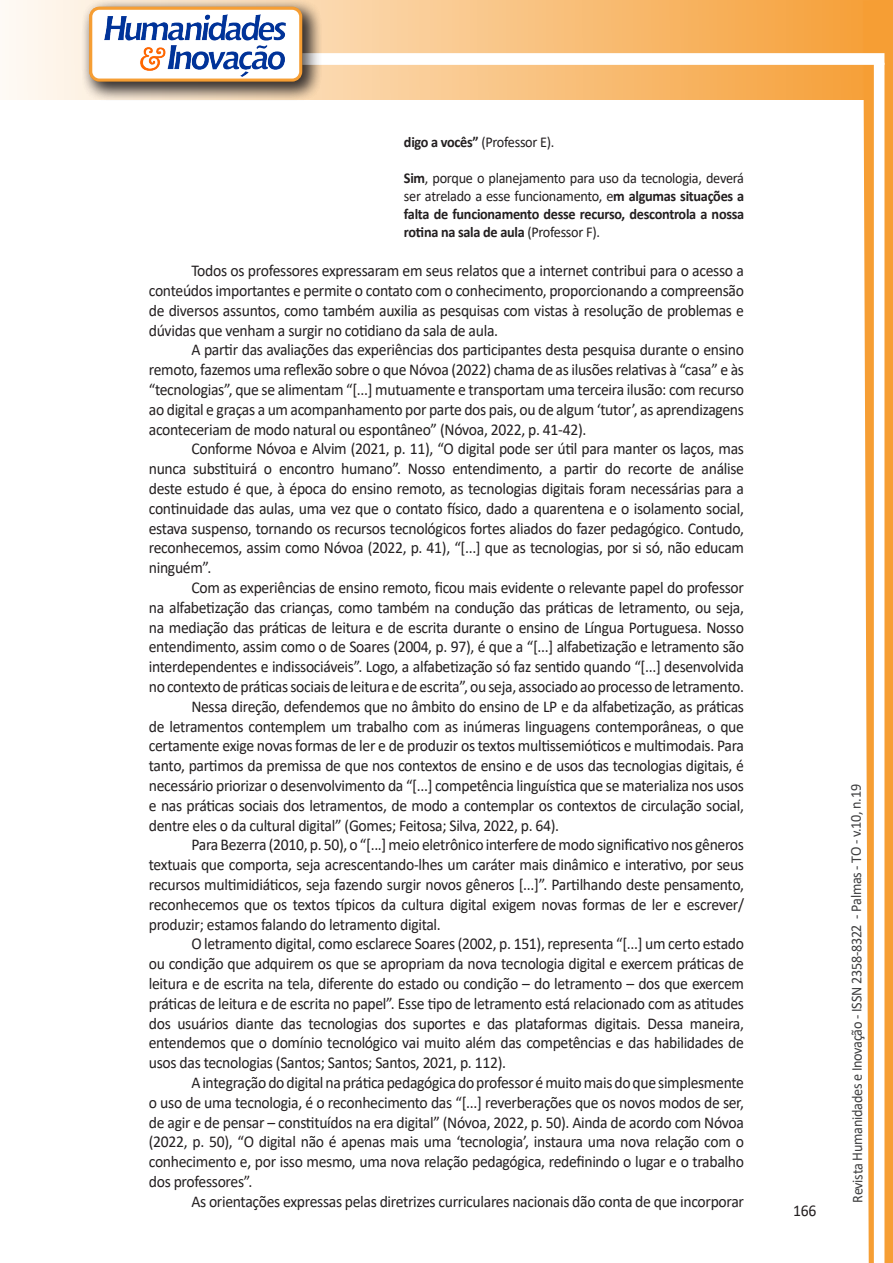
<style>
.page{position:relative;width:893px;height:1263px;background:#fff}
.page>*{position:absolute;margin:0;border:0;box-sizing:border-box;transform-origin:0 0}
.texto{font:16.5px/19.8px "Calibri";letter-spacing:-.02em;color:#231f20;text-align:justify;scale:.95 1}
.citacao{font:15px/18px "Calibri";letter-spacing:-.02em;color:#231f20;text-align:justify;scale:.95 1}
.t1{font:15px "Calibri";letter-spacing:-.025em;color:#3e3e3f;scale:.95 1}
.s1{font-weight:700}
</style>
<div class="page">
<svg style="left:5px;top:0;width:858px;height:100px;background:#f9c484"></svg>
<div style="left:302px;top:53px;width:582px;height:12px;background:#fff;border:2px solid #fff"></div>
<svg style="left:863px;top:0;width:30px;height:1263px"></svg>
<div style="left:81px;top:0;width:241px;height:102px;background:#231f20;opacity:.75"></div>
<div style="left:91px;top:8px;width:210px;height:72px;background:#fff;border-radius:9px"></div>
<img style="left:104px;top:14px;width:181px;height:62px">
<div style="left:89px;top:7px;width:213px;height:75px;border:3px solid #f69e34;border-radius:9px"></div>
<p class="citacao" style="left:404px;top:133px;width:160px"><span class="s1">digo a vocês”</span> (Professor E).</p>
<p class="citacao" style="left:404px;top:169px;width:360px"><span class="s1">Sim</span>, porque o planejamento para uso da tecnologia, deverá ser atrelado a esse funcionamento, e<span class="s1">m algumas situações a falta de funcionamento desse recurso, descontrola a nossa rotina na sala de aula</span> (Professor F).</p>
<p class="texto" style="left:149px;top:260px;width:628px;text-indent:43px">Todos os professores expressaram em seus relatos que a internet contribui para o acesso a conteúdos importantes e permite o contato com o conhecimento, proporcionando a compreensão de diversos assuntos, como também auxilia as pesquisas com vistas à resolução de problemas e dúvidas que venham a surgir no cotidiano da sala de aula.</p>
<p class="texto" style="left:149px;top:339px;width:628px;text-indent:43px">A partir das avaliações das experiências dos participantes desta pesquisa durante o ensino remoto, fazemos uma reflexão sobre o que Nóvoa (2022) chama de as ilusões relativas à “casa” e às “tecnologias”, que se alimentam “[...] mutuamente e transportam uma terceira ilusão: com recurso ao digital e graças a um acompanhamento por parte dos pais, ou de algum ‘tutor’, as aprendizagens aconteceriam de modo natural ou espontâneo” (Nóvoa, 2022, p. 41-42).</p>
<p class="texto" style="left:149px;top:438px;width:628px;text-indent:43px">Conforme Nóvoa e Alvim (2021, p. 11), “O digital pode ser útil para manter os laços, mas nunca substituirá o encontro humano”. Nosso entendimento, a partir do recorte de análise deste estudo é que, à época do ensino remoto, as tecnologias digitais foram necessárias para a continuidade das aulas, uma vez que o contato físico, dado a quarentena e o isolamento social, estava suspenso, tornando os recursos tecnológicos fortes aliados do fazer pedagógico. Contudo, reconhecemos, assim como Nóvoa (2022, p. 41), “[...] que as tecnologias, por si só, não educam ninguém”.</p>
<p class="texto" style="left:149px;top:577px;width:628px;text-indent:43px">Com as experiências de ensino remoto, ficou mais evidente o relevante papel do professor na alfabetização das crianças, como também na condução das práticas de letramento, ou seja, na mediação das práticas de leitura e de escrita durante o ensino de Língua Portuguesa. Nosso entendimento, assim como o de Soares (2004, p. 97), é que a “[...] alfabetização e letramento são interdependentes e indissociáveis”. Logo, a alfabetização só faz sentido quando “[...] desenvolvida no contexto de práticas sociais de leitura e de escrita”, ou seja, associado ao processo de letramento.</p>
<p class="texto" style="left:149px;top:696px;width:628px;text-indent:43px">Nessa direção, defendemos que no âmbito do ensino de LP e da alfabetização, as práticas de letramentos contemplem um trabalho com as inúmeras linguagens contemporâneas, o que certamente exige novas formas de ler e de produzir os textos multissemióticos e multimodais. Para tanto, partimos da premissa de que nos contextos de ensino e de usos das tecnologias digitais, é necessário priorizar o desenvolvimento da “[...] competência linguística que se materializa nos usos e nas práticas sociais dos letramentos, de modo a contemplar os contextos de circulação social, dentre eles o da cultural digital” (Gomes; Feitosa; Silva, 2022, p. 64).</p>
<p class="texto" style="left:149px;top:834px;width:628px;text-indent:43px">Para Bezerra (2010, p. 50), o “[...] meio eletrônico interfere de modo significativo nos gêneros textuais que comporta, seja acrescentando-lhes um caráter mais dinâmico e interativo, por seus recursos multimidiáticos, seja fazendo surgir novos gêneros [...]”. Partilhando deste pensamento, reconhecemos que os textos típicos da cultura digital exigem novas formas de ler e escrever/ produzir; estamos falando do letramento digital.</p>
<p class="texto" style="left:149px;top:933px;width:628px;text-indent:43px">O letramento digital, como esclarece Soares (2002, p. 151), representa “[...] um certo estado ou condição que adquirem os que se apropriam da nova tecnologia digital e exercem práticas de leitura e de escrita na tela, diferente do estado ou condição – do letramento – dos que exercem práticas de leitura e de escrita no papel”. Esse tipo de letramento está relacionado com as atitudes dos usuários diante das tecnologias dos suportes e das plataformas digitais. Dessa maneira, entendemos que o domínio tecnológico vai muito além das competências e das habilidades de usos das tecnologias (Santos; Santos; Santos, 2021, p. 112).</p>
<p class="texto" style="left:149px;top:1072px;width:628px;text-indent:43px">A integração do digital na prática pedagógica do professor é muito mais do que simplesmente o uso de uma tecnologia, é o reconhecimento das “[...] reverberações que os novos modos de ser, de agir e de pensar – constituídos na era digital” (Nóvoa, 2022, p. 50). Ainda de acordo com Nóvoa (2022, p. 50), “O digital não é apenas mais uma ‘tecnologia’, instaura uma nova relação com o conhecimento e, por isso mesmo, uma nova relação pedagógica, redefinindo o lugar e o trabalho dos professores”.</p>
<p class="texto" style="left:191px;top:1191px;width:583px">As orientações expressas pelas diretrizes curriculares nacionais dão conta de que incorporar</p>
<p class="texto" style="left:793px;top:1200px;width:26px">166</p>
<p class="t1" style="left:846px;top:1203px;width:442px;rotate:-90deg">Revista Humanidades e Inovação - ISSN 2358-8322 - Palmas - TO - v.10, n.19</p>
</div>
